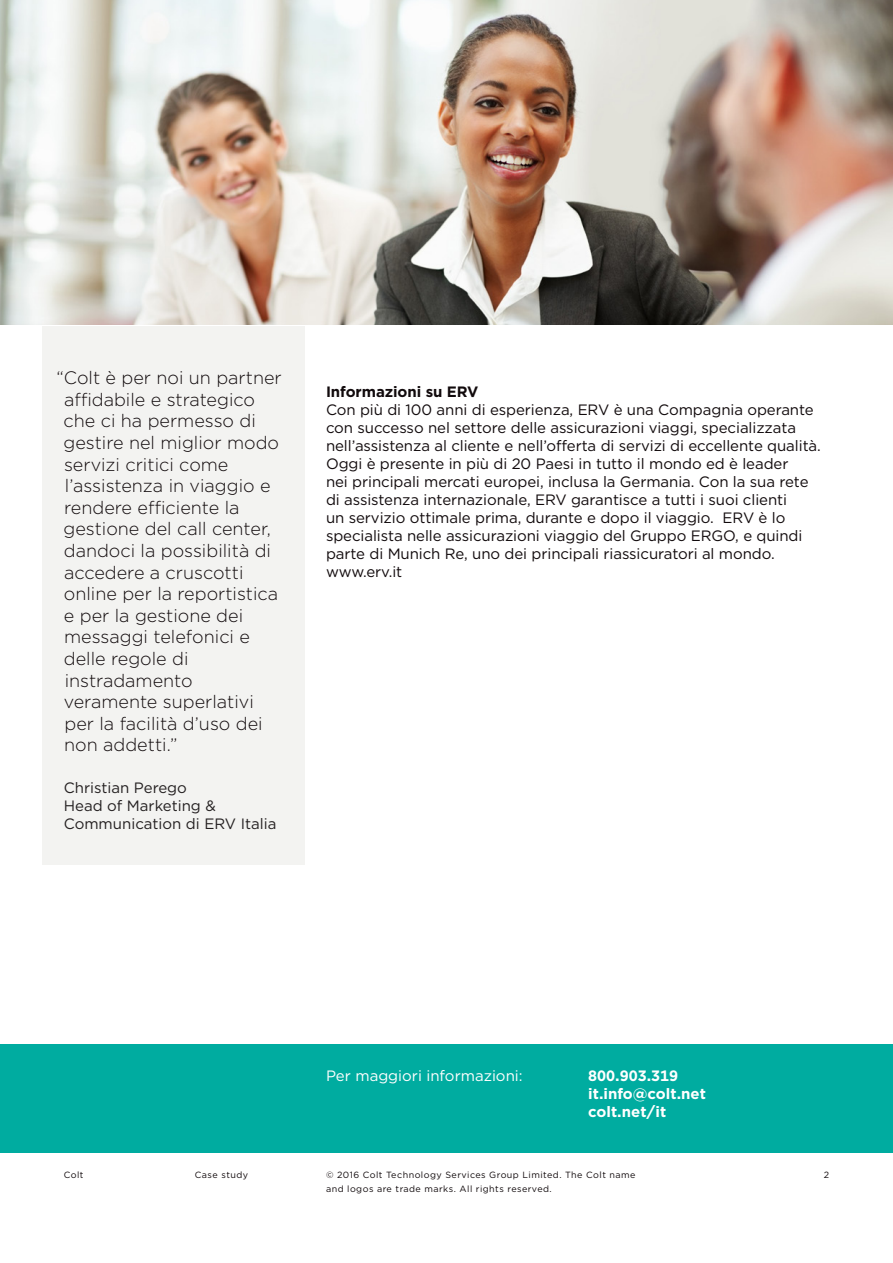
<style>
.page{position:relative;width:893px;height:1263px;background:#fff}
.page>*{position:absolute;margin:0;border:0;box-sizing:border-box;transform-origin:0 0}
.t1{font:300 18px/21.6px "Gotham";color:#110a0c}
.t2{font:15px/18px "Gotham";letter-spacing:-.005em;color:#110a0c}
.t3{font:15px/18px "Gotham";color:#231f20}
.t4{font:700 15px "Gotham";color:#fff}
.t5{font:15px "Gotham";color:#fff}
.t6{font:700 15px "Gotham";letter-spacing:-.005em;color:#110a0c}
.t7{font:9px "Gotham";letter-spacing:.05em;color:#110a0c}
</style>
<div class="page">
<img style="left:0;top:0;width:893px;height:325px">
<div style="left:0;top:1045px;width:893px;height:108px;background:#00aca0"></div>
<div style="left:43px;top:326px;width:262px;height:539px;background:#f3f3f1"></div>
<p class="t1" style="left:64px;top:367px;width:220px;text-indent:-7px">“Colt è per noi un partner affidabile e strategico che ci ha permesso di gestire nel miglior modo servizi critici come l’assistenza in viaggio e rendere efficiente la gestione del call center, dandoci la possibilità di accedere a cruscotti online per la reportistica e per la gestione dei messaggi telefonici e delle regole di instradamento veramente superlativi per la facilità d’uso dei non addetti.”</p>
<p class="t3" style="left:64px;top:778px;width:214px">Christian Perego<br>Head of Marketing &amp;<br>Communication di ERV Italia</p>
<p class="t6" style="left:326px;top:382px;width:154px">Informazioni su ERV</p>
<p class="t2" style="left:326px;top:400px;width:496px">Con più di 100 anni di esperienza, ERV è una Compagnia operante con successo nel settore delle assicurazioni viaggi, specializzata nell’assistenza al cliente e nell’offerta di servizi di eccellente qualità.<br>Oggi è presente in più di 20 Paesi in tutto il mondo ed è leader<br>nei principali mercati europei, inclusa la Germania. Con la sua rete di assistenza internazionale, ERV garantisce a tutti i suoi clienti<br>un servizio ottimale prima, durante e dopo il viaggio. ERV è lo specialista nelle assicurazioni viaggio del Gruppo ERGO, e quindi parte di Munich Re, uno dei principali riassicuratori al mondo. www.erv.it</p>
<p class="t7" style="left:64px;top:1169px;width:21px">Colt</p>
<p class="t7" style="left:195px;top:1169px;width:55px">Case study</p>
<p class="t5" style="left:326px;top:1066px;width:198px">Per maggiori informazioni:</p>
<p class="t4" style="left:588px;top:1066px;width:91px">800.903.319</p>
<p class="t4" style="left:588px;top:1084px;width:119px">it.info@colt.net</p>
<p class="t4" style="left:588px;top:1102px;width:80px">colt.net/it</p>
<p class="t7" style="left:326px;top:1169px;width:311px">© 2016 Colt Technology Services Group Limited. The Colt name</p>
<p class="t7" style="left:824px;top:1169px;width:7px">2</p>
<p class="t7" style="left:326px;top:1183px;width:227px">and logos are trade marks. All rights reserved.</p>
</div>
